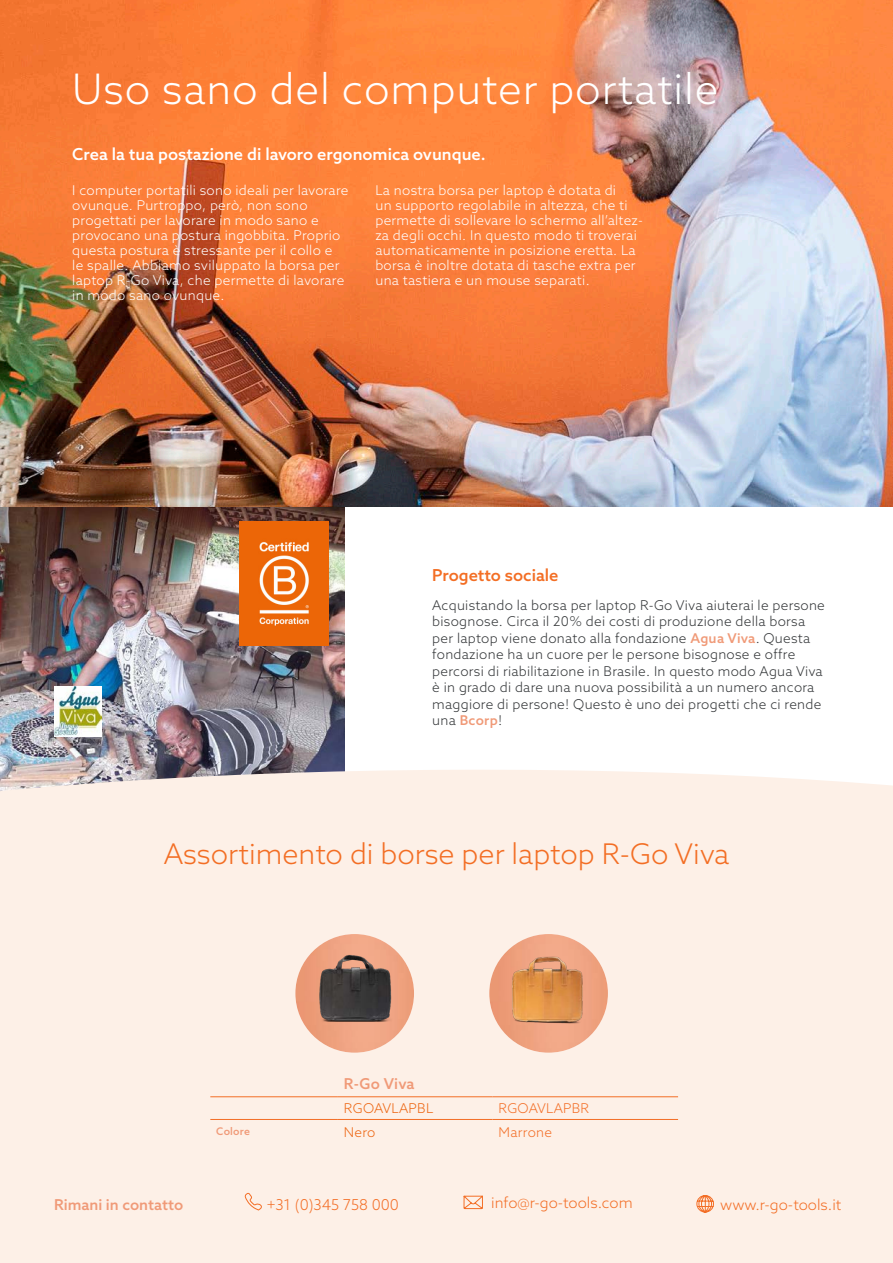
<style>
.page{position:relative;width:893px;height:1263px;background:#fff}
.page>*{position:absolute;margin:0;border:0;box-sizing:border-box;transform-origin:0 0}
.t1{font:300 42px "Azo Sans";letter-spacing:.02em;color:#fff}
.t2{font:300 28.5px "Azo Sans";color:#f36e24}
.t3{font:500 16.5px "Azo Sans";color:#fff}
.t4{font:500 16.5px "Azo Sans";color:#f36e24}
.t5{font:300 15px "Azo Sans";color:#f36e26}
.Alineastijl_1{font:500 15px "Azo Sans";color:#f09a78}
.t6{font:300 13.5px/15px "Azo Sans";letter-spacing:.02em;color:#fff}
.Alineastijl_1-2{font:300 13.5px/16.5px "Azo Sans";letter-spacing:.02em;color:#333638}
.Alineastijl_1-3{font:300 13.5px "Azo Sans";letter-spacing:.02em;color:#f36e26}
.Alineastijl_1-4{font:300 13.5px "Azo Sans";letter-spacing:.02em;color:#ed6511}
.Alineastijl_1-5{font:500 10.5px "Azo Sans";letter-spacing:.02em;color:#f09a78}
.s1{font-weight:500;color:#f09a78}
</style>
<div class="page">
<div style="left:0;top:916px;width:893px;height:347px;background:#fdf0e7"></div>
<img style="left:0;top:506px;width:345px;height:261px">
<img style="left:0;top:0;width:893px;height:506px">
<div style="left:0;top:767px;width:893px;height:286px;background:#fdf0e7"></div>
<hr style="left:210px;top:1096px;width:128px;height:1px;background:#f36e26">
<hr style="left:338px;top:1096px;width:154px;height:1px;background:#f36e26">
<hr style="left:492px;top:1096px;width:186px;height:1px;background:#f36e26">
<hr style="left:210px;top:1119px;width:128px;height:1px;background:#f36e26">
<hr style="left:338px;top:1119px;width:154px;height:1px;background:#f36e26">
<hr style="left:492px;top:1119px;width:186px;height:1px;background:#f36e26">
<img style="left:295px;top:934px;width:119px;height:119px;border-radius:59px">
<img style="left:275px;top:939px;width:150px;height:101px">
<img style="left:489px;top:934px;width:119px;height:119px;border-radius:59px">
<img style="left:470px;top:938px;width:150px;height:100px">
<svg style="left:696px;top:1195px;width:18px;height:18px"></svg>
<svg style="left:463px;top:1195px;width:20px;height:14px"></svg>
<svg style="left:245px;top:1193px;width:17px;height:17px"></svg>
<img style="left:240px;top:521px;width:89px;height:125px">
<img style="left:54px;top:686px;width:48px;height:50px">
<p class="t1" style="left:72px;top:62px;width:648px">Uso sano del computer portatile</p>
<p class="t3" style="left:72px;top:143px;width:415px">Crea la tua postazione di lavoro ergonomica ovunque.</p>
<p class="t6" style="left:375px;top:183px;width:269px">La nostra borsa per laptop è dotata di<br>un supporto regolabile in altezza, che ti permette di sollevare lo schermo all’altez&shy;za degli occhi. In questo modo ti troverai automaticamente in posizione eretta. La borsa è inoltre dotata di tasche extra per una tastiera e un mouse separati.</p>
<p class="t6" style="left:72px;top:183px;width:278px">I computer portatili sono ideali per lavorare ovunque. Purtroppo, però, non sono progettati per lavorare in modo sano e provocano una postura ingobbita. Proprio questa postura è stressante per il collo e<br>le spalle. Abbiamo sviluppato la borsa per laptop R-Go Viva, che permette di lavorare in modo sano ovunque.</p>
<p class="t4" style="left:432px;top:565px;width:128px">Progetto sociale</p>
<p class="Alineastijl_1-2" style="left:432px;top:596px;width:394px">Acquistando la borsa per laptop R-Go Viva aiuterai le persone bisognose. Circa il 20% dei costi di produzione della borsa per laptop viene donato alla fondazione <span class="s1">Agua Viva</span>. Questa fondazione ha un cuore per le persone bisognose e offre percorsi di riabilitazione in Brasile. In questo modo Agua Viva è in grado di dare una nuova possibilità a un numero ancora maggiore di persone! Questo è uno dei progetti che ci rende una <span class="s1">Bcorp</span>!</p>
<p class="t2" style="left:164px;top:835px;width:567px">Assortimento di borse per laptop R-Go Viva</p>
<p class="Alineastijl_1" style="left:344px;top:1074px;width:72px">R-Go Viva</p>
<p class="Alineastijl_1-4" style="left:344px;top:1100px;width:91px">RGOAVLAPBL</p>
<p class="Alineastijl_1-3" style="left:498px;top:1100px;width:92px">RGOAVLAPBR</p>
<p class="Alineastijl_1-5" style="left:216px;top:1125px;width:35px">Colore</p>
<p class="Alineastijl_1-4" style="left:344px;top:1123px;width:33px">Nero</p>
<p class="Alineastijl_1-3" style="left:498px;top:1123px;width:55px">Marrone</p>
<p class="Alineastijl_1" style="left:54px;top:1194px;width:131px">Rimani in contatto</p>
<p class="t5" style="left:267px;top:1194px;width:134px">+31 (0)345 758 000</p>
<p class="t5" style="left:491px;top:1193px;width:143px">info@r-go-tools.com</p>
<p class="t5" style="left:720px;top:1194px;width:123px">www.r-go-tools.it</p>
</div>
